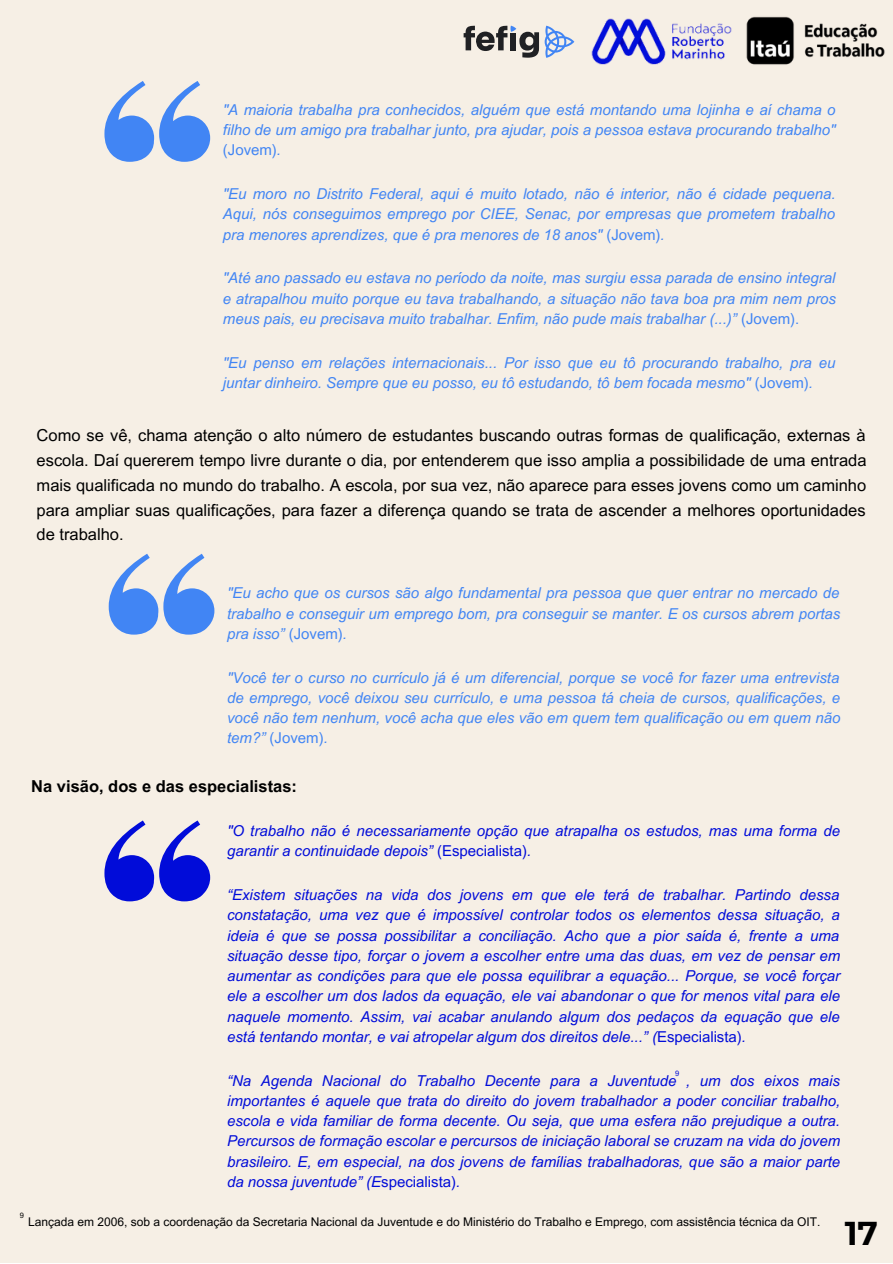
<style>
.page{position:relative;width:893px;height:1264px;background:#fff}
.page>*{position:absolute;margin:0;border:0;box-sizing:border-box;transform-origin:0 0}
.t1{font:700 33px "Montserrat";color:#000}
.t2{font:16.5px/24.8px "Arial MT Pro";color:#000;text-align:justify}
.t3{font:700 16.5px "Arial MT Pro";color:#000}
.t4{font:italic 15px/20.2px "Arial MT Pro";color:#4185f4;text-align:justify}
.t5{font:italic 15px/20.2px "Arial MT Pro";color:#010cd9;text-align:justify}
.t6{font:12px "Arial MT Pro";color:#000}
.t7{font:7.5px "Arial MT Pro";color:#000}
.t8{font:7.5px "Arial MT Pro";color:#010cd9}
.s1{font-style:normal}
</style>
<div class="page">
<div style="left:0;top:0;width:892px;height:1262px;background:#f6efe5"></div>
<img style="left:591px;top:18px;width:141px;height:47px">
<svg style="left:463px;top:25px;width:111px;height:33px"></svg>
<img style="left:746px;top:16px;width:139px;height:49px">
<svg style="left:104px;top:81px;width:106px;height:81px"></svg>
<svg style="left:109px;top:553px;width:105px;height:81px"></svg>
<svg style="left:104px;top:820px;width:106px;height:81px"></svg>
<p class="t4" style="left:223px;top:101px;width:614px">"A maioria trabalha pra conhecidos, alguém que está montando uma lojinha e aí chama o filho de um amigo pra trabalhar junto, pra ajudar, pois a pessoa estava procurando trabalho" <span class="s1">(Jovem)</span>.</p>
<p class="t4" style="left:223px;top:186px;width:614px">"Eu moro no Distrito Federal, aqui é muito lotado, não é interior, não é cidade pequena.<br>Aqui, nós conseguimos emprego por CIEE, Senac, por empresas que prometem trabalho pra menores aprendizes, que é pra menores de 18 anos" <span class="s1">(Jovem)</span>.</p>
<p class="t4" style="left:223px;top:270px;width:614px">"Até ano passado eu estava no período da noite, mas surgiu essa parada de ensino integral e atrapalhou muito porque eu tava trabalhando, a situação não tava boa pra mim nem pros meus pais, eu precisava muito trabalhar. Enfim, não pude mais trabalhar (...)” <span class="s1">(Jovem).</span></p>
<p class="t4" style="left:223px;top:354px;width:614px">"Eu penso em relações internacionais... Por isso que eu tô procurando trabalho, pra eu juntar dinheiro. Sempre que eu posso, eu tô estudando, tô bem focada mesmo" <span class="s1">(Jovem)</span>.</p>
<p class="t2" style="left:37px;top:425px;width:831px">Como se vê, chama atenção o alto número de estudantes buscando outras formas de qualificação, externas à escola. Daí quererem tempo livre durante o dia, por entenderem que isso amplia a possibilidade de uma entrada mais qualificada no mundo do trabalho. A escola, por sua vez, não aparece para esses jovens como um caminho para ampliar suas qualificações, para fazer a diferença quando se trata de ascender a melhores oportunidades de trabalho.</p>
<p class="t4" style="left:227px;top:585px;width:614px">"Eu acho que os cursos são algo fundamental pra pessoa que quer entrar no mercado de trabalho e conseguir um emprego bom, pra conseguir se manter. E os cursos abrem portas pra isso” <span class="s1">(Jovem)</span>.</p>
<p class="t4" style="left:227px;top:669px;width:614px">"Você ter o curso no currículo já é um diferencial, porque se você for fazer uma entrevista de emprego, você deixou seu currículo, e uma pessoa tá cheia de cursos, qualificações, e você não tem nenhum, você acha que eles vão em quem tem qualificação ou em quem não tem?” <span class="s1">(Jovem)</span>.</p>
<p class="t3" style="left:31px;top:780px;width:267px">Na visão, dos e das especialistas:</p>
<p class="t5" style="left:227px;top:822px;width:614px">"O trabalho não é necessariamente opção que atrapalha os estudos, mas uma forma de garantir a continuidade depois” <span class="s1">(Especialista)</span>.</p>
<p class="t5" style="left:227px;top:886px;width:614px">“Existem situações na vida dos jovens em que ele terá de trabalhar. Partindo dessa constatação, uma vez que é impossível controlar todos os elementos dessa situação, a ideia é que se possa possibilitar a conciliação. Acho que a pior saída é, frente a uma situação desse tipo, forçar o jovem a escolher entre uma das duas, em vez de pensar em aumentar as condições para que ele possa equilibrar a equação... Porque, se você forçar ele a escolher um dos lados da equação, ele vai abandonar o que for menos vital para ele naquele momento. Assim, vai acabar anulando algum dos pedaços da equação que ele está tentando montar, e vai atropelar algum dos direitos dele...” (<span class="s1">Especialista)</span>.</p>
<p class="t5" style="left:227px;top:1072px;width:614px">“Na Agenda Nacional do Trabalho Decente para a Juventude , um dos eixos mais importantes é aquele que trata do direito do jovem trabalhador a poder conciliar trabalho, escola e vida familiar de forma decente. Ou seja, que uma esfera não prejudique a outra.<br>Percursos de formação escolar e percursos de iniciação laboral se cruzam na vida do jovem brasileiro. E, em especial, na dos jovens de famílias trabalhadoras, que são a maior parte da nossa juventude” (E<span class="s1">specialista)</span>.</p>
<p class="t6" style="left:28px;top:1216px;width:793px">Lançada em 2006, sob a coordenação da Secretaria Nacional da Juventude e do Ministério do Trabalho e Emprego, com assistência técnica da OIT.</p>
<p class="t8" style="left:675px;top:1070px;width:6px">9</p>
<p class="t7" style="left:20px;top:1212px;width:6px">9</p>
<p class="t1" style="left:844px;top:1212px;width:35px">17</p>
</div>
